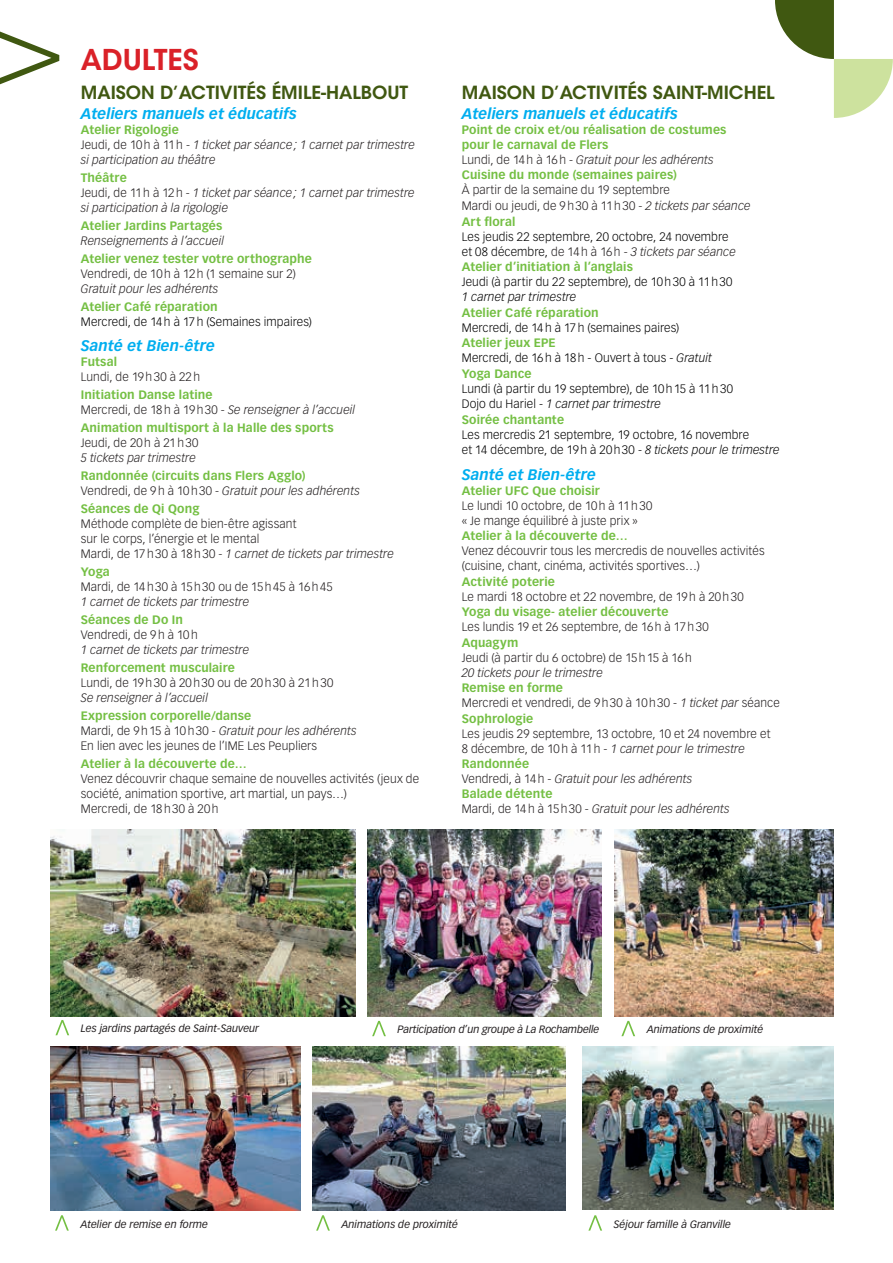
<style>
.page{position:relative;width:893px;height:1263px;background:#fff}
.page>*{position:absolute;margin:0;border:0;box-sizing:border-box;transform-origin:0 0}
.t1{font:600 28.5px "ITC Avant Garde Std";color:#da2128}
.t2{font:600 18px "ITC Avant Garde Std";color:#405811}
.t3{font:italic 700 15px "Vectora LT Std";color:#00aeef}
.t4{font:300 12px/15px "Vectora LT Std";letter-spacing:.01em;color:#231f20}
.t5{font:700 12px/15.1px "Vectora LT Std";letter-spacing:.01em;color:#74bf43}
.t6{font:300 12px/15.3px "Vectora LT Std";letter-spacing:.01em;color:#000}
.t7{font:italic 300 12px/15px "Vectora LT Std";letter-spacing:.01em;color:#231f20}
.t8{font:300 12px "Vectora LT Std";letter-spacing:.035em;color:#231f20}
.t9{font:italic 300 12px "Vectora LT Std";letter-spacing:.01em;color:#000}
.t10{font:italic 10.5px "Vectora LT Std";color:#231f20}
.s1{font-weight:700;font-style:normal;color:#74bf43}
.s2{font-style:normal}
.s3{font-weight:300;color:#231f20}
.s4{font-weight:300;font-style:italic;color:#231f20}
.s5{font-style:italic}
.s6{font-weight:700;color:#74bf43}
.s7{color:#231f20}
.s8{font-style:italic;color:#231f20}
</style>
<div class="page">
<svg style="left:0;top:32px;width:59px;height:52px"></svg>
<svg style="left:775px;top:0;width:118px;height:118px"></svg>
<svg style="left:588px;top:1215px;width:14px;height:15px"></svg>
<svg style="left:316px;top:1215px;width:14px;height:15px"></svg>
<svg style="left:372px;top:1021px;width:14px;height:15px"></svg>
<svg style="left:621px;top:1021px;width:14px;height:15px"></svg>
<svg style="left:55px;top:1215px;width:14px;height:15px"></svg>
<svg style="left:55px;top:1020px;width:14px;height:15px"></svg>
<img style="left:614px;top:830px;width:220px;height:187px">
<img style="left:50px;top:830px;width:306px;height:187px">
<img style="left:50px;top:1046px;width:250px;height:164px">
<img style="left:313px;top:1046px;width:253px;height:164px">
<img style="left:582px;top:1046px;width:252px;height:164px">
<img style="left:368px;top:830px;width:234px;height:187px">
<h1 class="t1" style="left:81px;top:42px;width:119px">ADULTES</h1>
<h2 class="t2" style="left:81px;top:81px;width:329px">MAISON D’ACTIVITÉS ÉMILE-HALBOUT</h2>
<p class="t3" style="left:81px;top:104px;width:218px">Ateliers manuels et éducatifs</p>
<p class="t7" style="left:81px;top:122px;width:336px"><span class="s1">Atelier Rigologie<br></span><span class="s2">Jeudi, de 10h à 11h -</span> 1 ticket par séance; 1 carnet par trimestre si participation au théâtre</p>
<p class="t7" style="left:81px;top:170px;width:335px"><span class="s1">Théâtre<br></span><span class="s2">Jeudi, de 11h à 12h -</span> 1 ticket par séance; 1 carnet par trimestre si participation à la rigologie</p>
<p class="t5" style="left:81px;top:218px;width:143px">Atelier Jardins Partagés</p>
<p class="t7" style="left:81px;top:233px;width:145px">Renseignements à l’accueil</p>
<p class="t5" style="left:81px;top:251px;width:233px">Atelier venez tester votre orthographe</p>
<p class="t4" style="left:81px;top:266px;width:217px">Vendredi, de 10h à 12h (1 semaine sur 2)</p>
<p class="t7" style="left:81px;top:281px;width:139px">Gratuit pour les adhérents</p>
<p class="t5" style="left:81px;top:299px;width:138px">Atelier Café réparation</p>
<p class="t6" style="left:81px;top:314px;width:233px">Mercredi, de 14h à 17h (Semaines impaires)</p>
<p class="t3" style="left:81px;top:337px;width:136px">Santé et Bien-être</p>
<p class="t5" style="left:81px;top:354px;width:38px">Futsal</p>
<p class="t4" style="left:81px;top:370px;width:121px">Lundi, de 19h30 à 22h</p>
<p class="t7" style="left:81px;top:387px;width:276px"><span class="s1">Initiation Danse latine<br></span><span class="s2">Mercredi, de 18h à 19h30 -</span> Se renseigner à l’accueil</p>
<p class="t5" style="left:81px;top:420px;width:254px">Animation multisport à la Halle des sports</p>
<p class="t4" style="left:81px;top:435px;width:119px">Jeudi, de 20h à 21h30</p>
<p class="t7" style="left:81px;top:450px;width:116px">5 tickets par trimestre</p>
<p class="t5" style="left:81px;top:468px;width:281px">Randonnée (circuits dans Flers Agglo)<br><span class="s3">Vendredi, de 9h à 10h30 -</span> <span class="s4">Gratuit pour les adhérents</span></p>
<p class="t5" style="left:81px;top:501px;width:120px">Séances de Qi Qong</p>
<p class="t4" style="left:81px;top:516px;width:315px">Méthode complète de bien-être agissant<br>sur le corps, l’énergie et le mental<br>Mardi, de 17h30 à 18h30 - <span class="s5">1 carnet de tickets par trimestre</span></p>
<p class="t5" style="left:81px;top:564px;width:30px">Yoga</p>
<p class="t4" style="left:81px;top:579px;width:254px">Mardi, de 14h30 à 15h30 ou de 15h45 à 16h45</p>
<p class="t7" style="left:81px;top:594px;width:170px">1 carnet de tickets par trimestre</p>
<p class="t5" style="left:81px;top:612px;width:104px">Séances de Do In</p>
<p class="t4" style="left:81px;top:627px;width:118px">Vendredi, de 9h à 10h</p>
<p class="t7" style="left:81px;top:642px;width:170px">1 carnet de tickets par trimestre</p>
<p class="t5" style="left:81px;top:660px;width:156px">Renforcement musculaire</p>
<p class="t8" style="left:81px;top:676px;width:254px">Lundi, de 19h30 à 20h30 ou de 20h30 à 21h30</p>
<p class="t7" style="left:81px;top:690px;width:129px">Se renseigner à l’accueil</p>
<p class="t4" style="left:81px;top:708px;width:277px"><span class="s6">Expression corporelle/danse<br></span>Mardi, de 9h15 à 10h30 - <span class="s5">Gratuit pour les adhérents<br></span>En lien avec les jeunes de l’IME Les Peupliers</p>
<p class="t5" style="left:81px;top:756px;width:167px">Atelier à la découverte de…</p>
<p class="t4" style="left:81px;top:771px;width:340px">Venez découvrir chaque semaine de nouvelles activités (jeux de société, animation sportive, art martial, un pays…)<br>Mercredi, de 18h30 à 20h</p>
<h2 class="t2" style="left:462px;top:81px;width:314px">MAISON D’ACTIVITÉS SAINT-MICHEL</h2>
<p class="t3" style="left:462px;top:104px;width:218px">Ateliers manuels et éducatifs</p>
<p class="t5" style="left:462px;top:122px;width:266px">Point de croix et/ou réalisation de costumes pour le carnaval de Flers<br><span class="s3">Lundi, de 14h à 16h -</span> <span class="s4">Gratuit pour les adhérents </span>Cuisine du monde (semaines paires)</p>
<p class="t4" style="left:462px;top:182px;width:290px;line-height:15.6px">À partir de la semaine du 19 septembre<br>Mardi ou jeudi, de 9h30 à 11h30 - <span class="s5">2 tickets par séance<br></span><span class="s6">Art floral</span></p>
<p class="t6" style="left:462px;top:229px;width:276px">Les jeudis 22 septembre, 20 octobre, 24 novembre et 08 décembre, <span class="s7">de 14h à 16h -</span> <span class="s8">3 tickets par séance<br></span><span class="s6">Atelier d’initiation à l’anglais</span></p>
<p class="t6" style="left:462px;top:274px;width:272px">Jeudi (à partir du 22 septembre), de 10h30 à 11h30</p>
<p class="t9" style="left:462px;top:290px;width:116px">1 carnet par trimestre</p>
<p class="t5" style="left:462px;top:305px;width:138px">Atelier Café réparation</p>
<p class="t6" style="left:462px;top:320px;width:219px">Mercredi, de 14h à 17h (semaines paires)</p>
<p class="t6" style="left:462px;top:336px;width:252px"><span class="s6">Atelier jeux EPE<br></span>Mercredi, de 16h à 18h - Ouvert à tous - <span class="s5">Gratuit<br></span><span class="s6">Yoga Dance</span></p>
<p class="t6" style="left:462px;top:381px;width:273px">Lundi (à partir du 19 septembre), de 10h15 à 11h30<br>Dojo du Hariel - <span class="s5">1 carnet par trimestre<br></span><span class="s6">Soirée chantante</span></p>
<p class="t6" style="left:462px;top:427px;width:319px">Les mercredis 21 septembre, 19 octobre, 16 novembre<br>et 14 décembre, de 19h à 20h30 - <span class="s5">8 tickets pour le trimestre</span></p>
<p class="t3" style="left:462px;top:466px;width:136px">Santé et Bien-être</p>
<p class="t5" style="left:462px;top:483px;width:139px">Atelier UFC Que choisir</p>
<p class="t4" style="left:462px;top:498px;width:192px">Le lundi 10 octobre, de 10h à 11h30 « Je mange équilibré à juste prix »</p>
<p class="t5" style="left:462px;top:529px;width:167px">Atelier à la découverte de…</p>
<p class="t4" style="left:462px;top:544px;width:304px">Venez découvrir tous les mercredis de nouvelles activités (cuisine, chant, cinéma, activités sportives…)</p>
<p class="t5" style="left:462px;top:574px;width:95px">Activité poterie</p>
<p class="t4" style="left:462px;top:589px;width:283px">Le mardi 18 octobre et 22 novembre, de 19h à 20h30</p>
<p class="t5" style="left:462px;top:604px;width:208px">Yoga du visage- atelier découverte</p>
<p class="t4" style="left:462px;top:620px;width:248px">Les lundis 19 et 26 septembre, de 16h à 17h30</p>
<p class="t5" style="left:462px;top:635px;width:58px">Aquagym</p>
<p class="t4" style="left:462px;top:650px;width:232px">Jeudi (à partir du 6 octobre) de 15h15 à 16h</p>
<p class="t7" style="left:462px;top:665px;width:142px">20 tickets pour le trimestre</p>
<p class="t4" style="left:462px;top:680px;width:320px"><span class="s6">Remise en forme<br></span>Mercredi et vendredi, de 9h30 à 10h30 - <span class="s5">1 ticket par</span> séance<br><span class="s6">Sophrologie</span></p>
<p class="t4" style="left:462px;top:726px;width:310px">Les jeudis 29 septembre, 13 octobre, 10 et 24 novembre et 8 décembre, de 10h à 11h - <span class="s5">1 carnet pour le trimestre </span><span class="s6">Randonnée<br></span>Vendredi, à 14h - <span class="s5">Gratuit pour les adhérents<br></span><span class="s6">Balade détente<br></span>Mardi, de 14h à 15h30 - <span class="s5">Gratuit pour les adhérents</span></p>
<p class="t10" style="left:81px;top:1023px;width:180px">Les jardins partagés de Saint-Sauveur</p>
<p class="t10" style="left:80px;top:1218px;width:129px">Atelier de remise en forme</p>
<p class="t10" style="left:397px;top:1023px;width:203px">Participation d’un groupe à La Rochambelle</p>
<p class="t10" style="left:647px;top:1023px;width:118px">Animations de proximité</p>
<p class="t10" style="left:341px;top:1218px;width:118px">Animations de proximité</p>
<p class="t10" style="left:614px;top:1218px;width:119px">Séjour famille à Granville</p>
</div>
